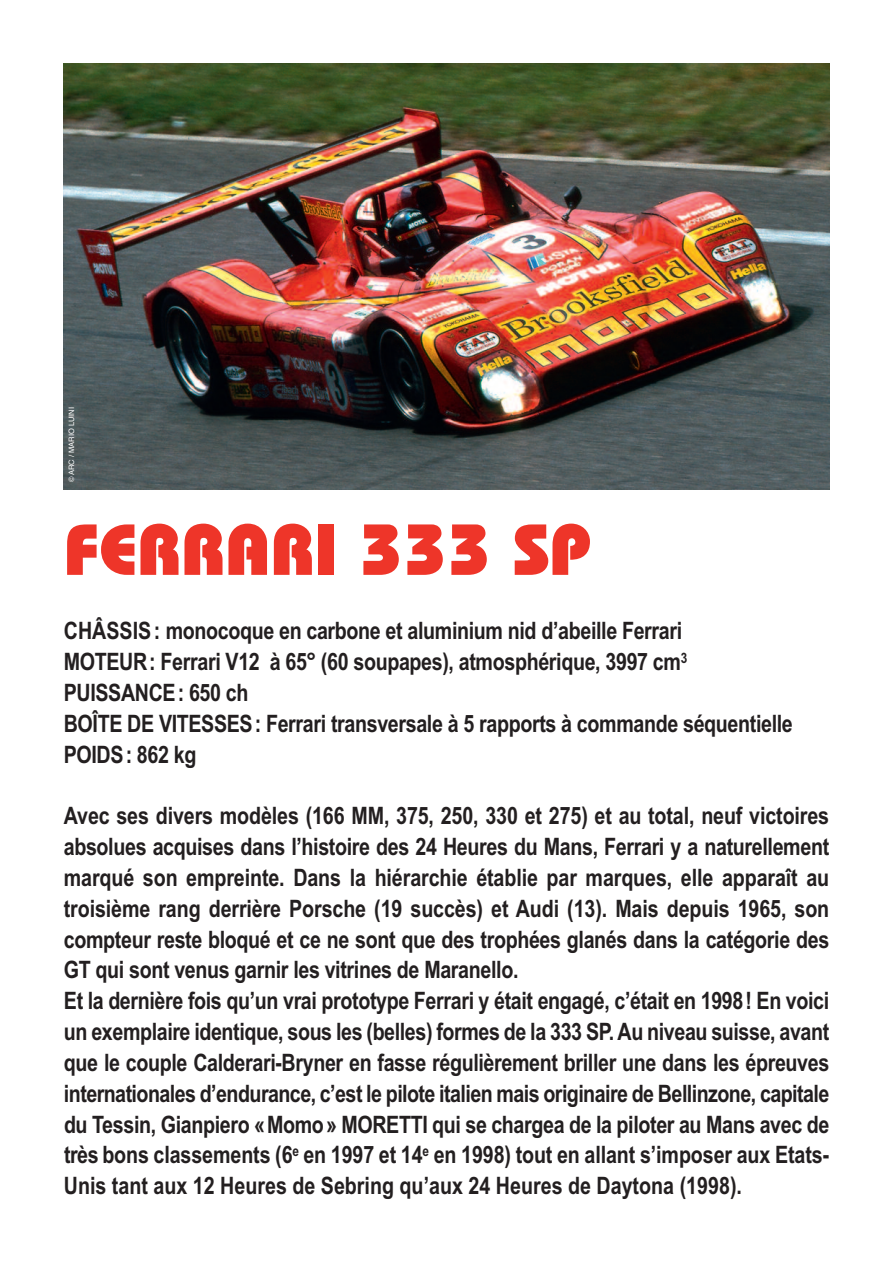
<style>
.page{position:relative;width:893px;height:1263px;background:#fff}
.page>*{position:absolute;margin:0;border:0;box-sizing:border-box;transform-origin:0 0}
.t1{font:800 72px "Bauhaus";color:#ee3529}
.t2{font:700 24px/30.8px "Arial Narrow";letter-spacing:-.015em;color:#231f20}
.t3{font:7.5px "Helvetica";color:#fff}
</style>
<div class="page">
<img style="left:64px;top:64px;width:765px;height:425px">
<p class="t3" style="left:67px;top:482px;width:77px;rotate:-90deg">© ARC / MARIO LUINI</p>
<h1 class="t1" style="left:64px;top:524px;width:528px">FERRARI 333 SP</h1>
<p class="t2" style="left:64px;top:616px;width:731px">CHÂSSIS: monocoque en carbone et aluminium nid d’abeille Ferrari<br>MOTEUR: Ferrari V12 à 65° (60 soupapes), atmosphérique, 3997 cm<sup>3<br></sup>PUISSANCE: 650 ch<br>BOÎTE DE VITESSES: Ferrari transversale à 5 rapports à commande séquentielle POIDS: 862 kg</p>
<p class="t2" style="left:64px;top:801px;width:767px">Avec ses divers modèles (166 MM, 375, 250, 330 et 275) et au total, neuf victoires absolues acquises dans l’histoire des 24 Heures du Mans, Ferrari y a naturellement marqué son empreinte. Dans la hiérarchie établie par marques, elle apparaît au troisième rang derrière Porsche (19 succès) et Audi (13). Mais depuis 1965, son compteur reste bloqué et ce ne sont que des trophées glanés dans la catégorie des GT qui sont venus garnir les vitrines de Maranello.<br>Et la dernière fois qu’un vrai prototype Ferrari y était engagé, c’était en 1998! En voici un exemplaire identique, sous les (belles) formes de la 333 SP.Au niveau suisse, avant que le couple Calderari-Bryner en fasse régulièrement briller une dans les épreuves internationales d’endurance, c’est le pilote italien mais originaire de Bellinzone, capitale du Tessin, Gianpiero «Momo» MORETTI qui se chargea de la piloter au Mans avec de très bons classements (6<sup>e</sup> en 1997 et 14<sup>e</sup> en 1998) tout en allant s’imposer aux Etats-Unis tant aux 12 Heures de Sebring qu’aux 24 Heures de Daytona (1998).</p>
</div>
